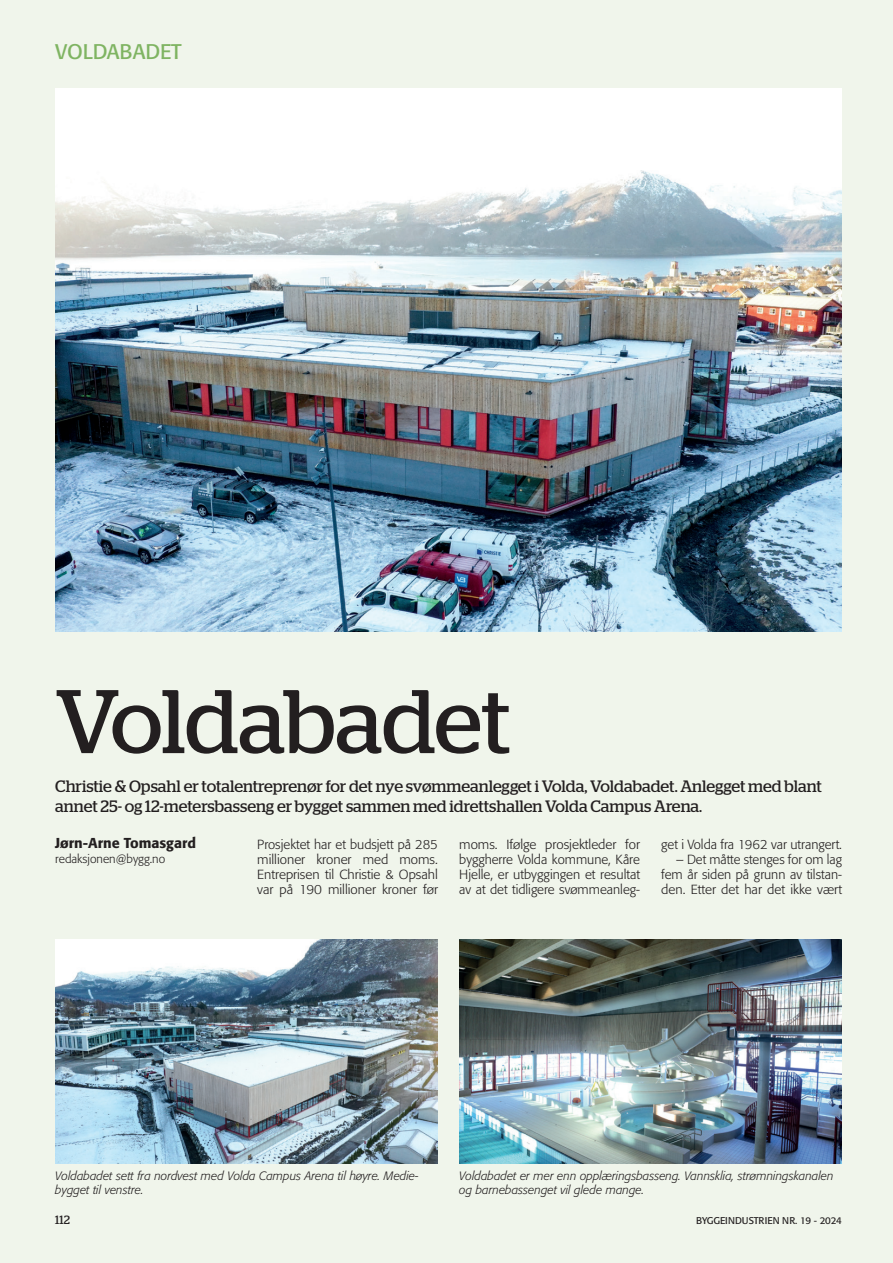
<style>
.page{position:relative;width:893px;height:1263px;background:#f0f5eb}
.page>*{position:absolute;margin:0;border:0;box-sizing:border-box;transform-origin:0 0}
.t1{font:90px "Stag";letter-spacing:-.01em;color:#231f20}
.t2{font:21px "Formata";color:#7fb462}
.t3{font:16.5px/19.5px "Stag";color:#231f20}
.t4{font:500 14.25px "Formata";color:#231f20}
.t5{font:300 13.2px/15px "Formata";color:#231f20;text-align:justify}
.t6{font:italic 300 12px/14.2px "Formata";color:#231f20}
.t7{font:300 12px "Formata";color:#231f20}
.t8{font:12px "Stag";color:#231f20}
.t9{font:9.75px "Formata";letter-spacing:-.005em;color:#231f20}
</style>
<div class="page">
<img style="left:459px;top:939px;width:383px;height:225px">
<img style="left:55px;top:939px;width:383px;height:225px">
<img style="left:55px;top:88px;width:787px;height:543px">
<h2 class="t2" style="left:55px;top:39px;width:128px">VOLDABADET</h2>
<h1 class="t1" style="left:55px;top:669px;width:457px">Voldabadet</h1>
<p class="t3" style="left:55px;top:776px;width:768px">Christie &amp; Opsahl er totalentreprenør for det nye svømmeanlegget i Volda, Voldabadet. Anlegget med blant annet 25- og 12-metersbasseng er bygget sammen med idrettshallen Volda Campus Arena.</p>
<p class="t4" style="left:55px;top:834px;width:142px">Jørn-Arne Tomasgard</p>
<p class="t7" style="left:55px;top:851px;width:112px">redaksjonen@bygg.no</p>
<p class="t5" style="left:257px;top:837px;width:182px">Prosjektet har et budsjett på 285 millioner kroner med moms.<br>Entreprisen til Christie &amp; Opsahl var på 190 millioner kroner før</p>
<p class="t5" style="left:459px;top:837px;width:182px">moms. Ifølge prosjektleder for byggherre Volda kommune, Kåre Hjelle, er utbyggingen et resultat av at det tidligere svømmeanleg-</p>
<p class="t5" style="left:661px;top:837px;width:182px">get i Volda fra 1962 var utrangert.</p>
<p class="t5" style="left:661px;top:852px;width:182px;text-indent:15px">– Det måtte stenges for om lag fem år siden på grunn av tilstan&shy;den. Etter det har det ikke vært</p>
<p class="t6" style="left:55px;top:1169px;width:365px">Voldabadet sett fra nordvest med Volda Campus Arena til høyre. Medie&shy;bygget til venstre.</p>
<p class="t6" style="left:459px;top:1169px;width:376px">Voldabadet er mer enn opplæringsbasseng. Vannsklia, strømningskanalen og barnebassenget vil glede mange.</p>
<p class="t8" style="left:55px;top:1213px;width:16px">112</p>
<p class="t9" style="left:696px;top:1215px;width:147px">BYGGEINDUSTRIEN NR. 19 - 2024</p>
</div>
